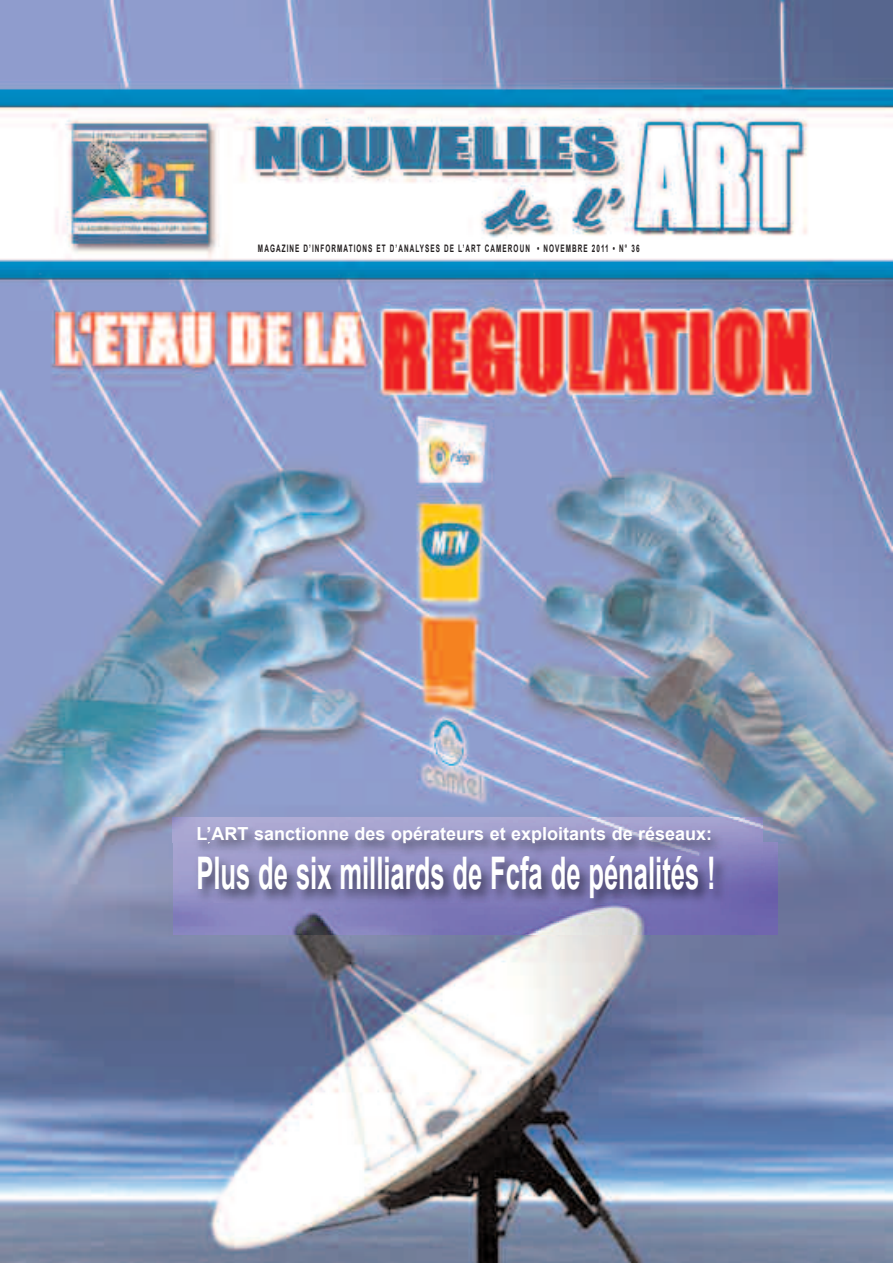
<style>
.page{position:relative;width:893px;height:1263px;background:#fff}
.page>*{position:absolute;margin:0;border:0;box-sizing:border-box;transform-origin:0 0}
.t1{font:700 45px "Arial";color:#fff;scale:.57 1}
.t2{font:700 18px "Arial";color:#fff}
.t3{font:700 10.35px "Arial";letter-spacing:.165em;color:#231f20;scale:.62 1}
</style>
<div class="page">
<img style="left:0;top:0;width:893px;height:1263px">
<img style="left:173px;top:817px;width:589px;height:26px">
<img style="left:173px;top:843px;width:605px;height:91px">
<img style="left:207px;top:843px;width:94px;height:1px">
<p class="t3" style="left:258px;top:242px;width:617px">MAGAZINE D’INFORMATIONS ET D’ANALYSES DE L’ART CAMEROUN • NOVEMBRE 2011 • N° 36</p>
<h2 class="t2" style="left:197px;top:823px;width:517px">L’ART sanctionne des opérateurs et exploitants de réseaux:</h2>
<h1 class="t1" style="left:196px;top:848px;width:913px">Plus de six milliards de Fcfa de pénalités !</h1>
</div>
